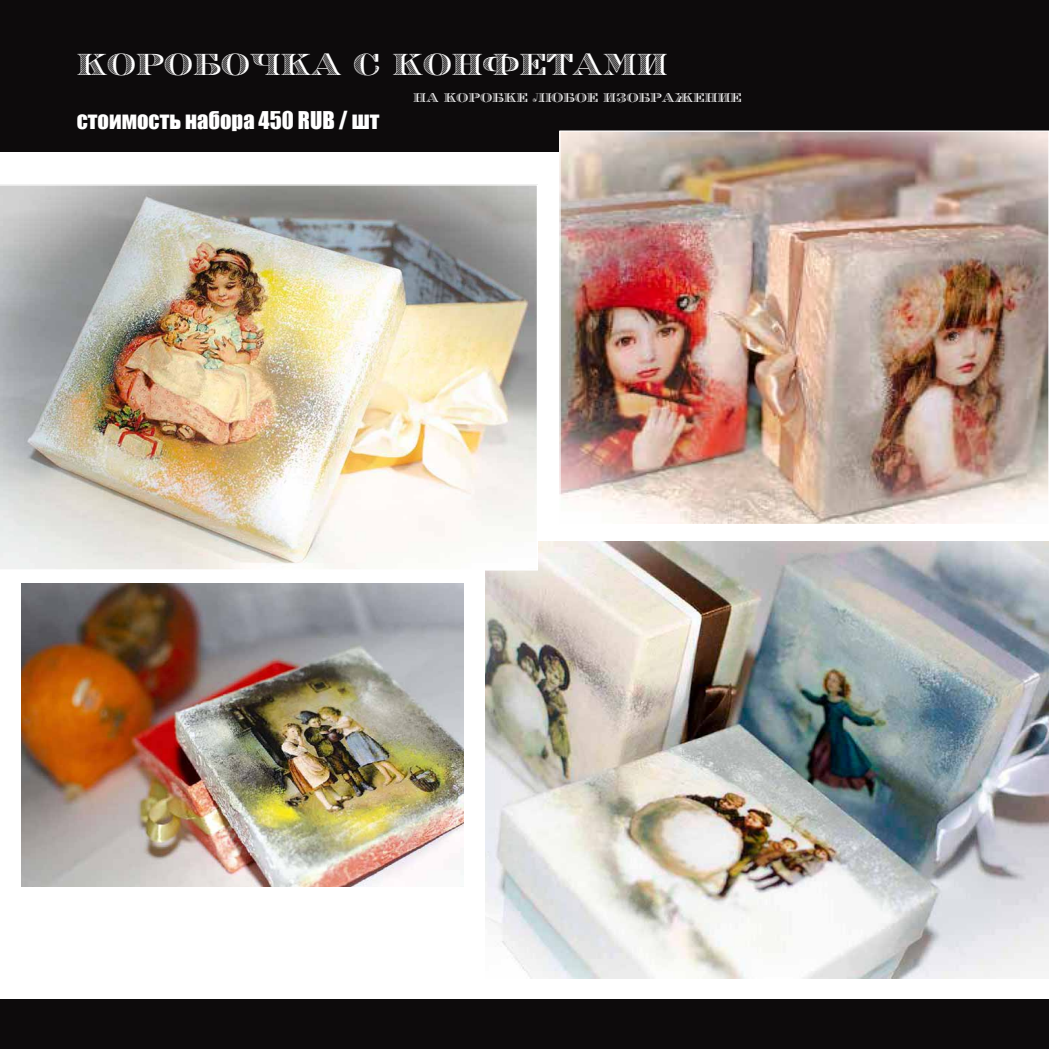
<style>
.page{position:relative;width:1049px;height:1049px;background:#fff}
.page>*{position:absolute;margin:0;border:0;box-sizing:border-box;transform-origin:0 0}
.t1{font:30px "Engravers";color:#fff}
.t2{font:22.5px "Impact";color:#fff}
.t3{font:12.5px "Engravers";color:#fff}
</style>
<div class="page">
<div style="left:0;top:0;width:1049px;height:151px;background:#0d0b0c"></div>
<div style="left:0;top:999px;width:1049px;height:50px;background:#0d0b0c"></div>
<img style="left:485px;top:541px;width:564px;height:437px">
<img style="left:0;top:184px;width:538px;height:386px">
<img style="left:561px;top:132px;width:486px;height:391px">
<img style="left:21px;top:584px;width:442px;height:303px">
<h1 class="t1" style="left:77px;top:45px;width:592px">коробочка с конфетами</h1>
<p class="t3" style="left:413px;top:90px;width:330px">на коробке любое изображение</p>
<h2 class="t2" style="left:77px;top:103px;width:304px">стоимость набора 450 RUB / шт</h2>
</div>
